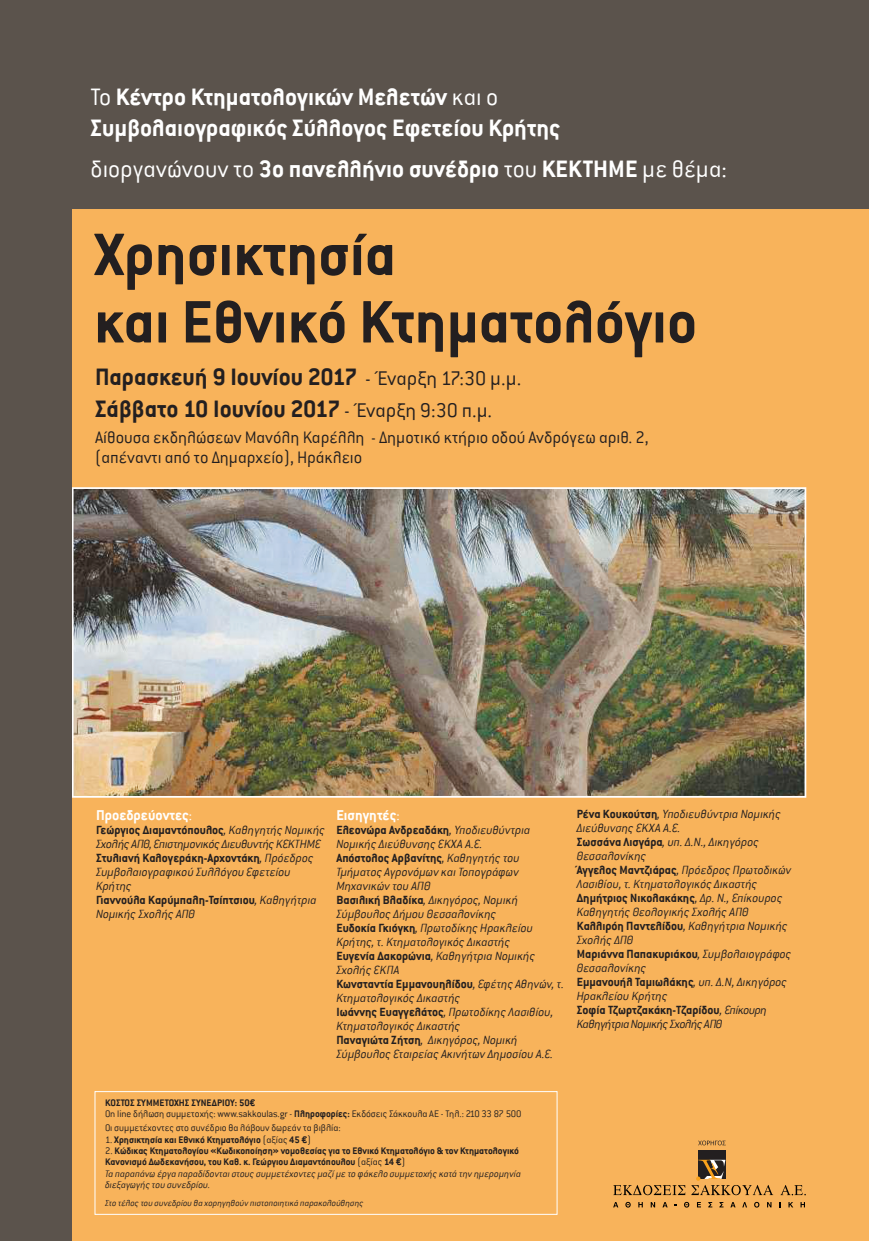
<style>
.page{position:relative;width:869px;height:1241px;background:#fff}
.page>*{position:absolute;margin:0;border:0;box-sizing:border-box;transform-origin:0 0}
.t1{font:700 65.62px "Conduit ITC Hel";color:#231f20}
.t2{font:700 26.25px "Conduit ITC Hel";color:#fff}
.t3{font:700 26.25px "Conduit ITC Hel";color:#231f20}
.t4{font:300 18.38px "Conduit ITC Hel";color:#231f20}
.t5{font:700 15.75px "Conduit ITC Hel";color:#fff}
.t6{font:italic 300 13.12px/14px "Conduit ITC Hel";color:#231f20}
.t7{font:italic 300 13.12px/14px "Conduit ITC Hel";letter-spacing:-.025em;color:#231f20}
.t8{font:italic 300 13.12px/14px "Conduit ITC Hel";letter-spacing:-.035em;color:#231f20}
.t9{font:700 13.12px/14px "Conduit ITC Hel";color:#231f20}
.t10{font:700 10.5px/11.4px "Conduit ITC Hel";color:#231f20}
.t11{font:300 10.5px "Conduit ITC Hel";color:#231f20}
.t12{font:italic 300 10.5px/11.4px "Conduit ITC Hel";color:#231f20}
.t13{font:italic 300 9.62px "Conduit ITC Hel";color:#231f20}
.s1{font-weight:300}
.s2{font-weight:300;font-size:21.88px}
.s3{font-weight:700;font-style:normal}
.s4{font-weight:300;font-style:italic}
.s5{font-weight:700}
</style>
<div class="page">
<div style="left:0;top:0;width:868px;height:1240px;background:#f8b35b"></div>
<img style="left:75px;top:490px;width:727px;height:304px">
<div style="left:72px;top:487px;width:733px;height:310px;border:2px solid #fff"></div>
<div style="left:0;top:0;width:868px;height:208px;background:#5b534c"></div>
<div style="left:0;top:0;width:71px;height:1240px;background:#5b534c"></div>
<svg style="left:613px;top:1185px;width:72px;height:9px"></svg>
<svg style="left:780px;top:1185px;width:25px;height:10px"></svg>
<svg style="left:613px;top:1202px;width:5px;height:5px"></svg>
<svg style="left:625px;top:1201px;width:5px;height:6px"></svg>
<svg style="left:638px;top:1202px;width:4px;height:5px"></svg>
<svg style="left:650px;top:1202px;width:4px;height:5px"></svg>
<svg style="left:662px;top:1202px;width:5px;height:5px"></svg>
<svg style="left:684px;top:1201px;width:5px;height:6px"></svg>
<svg style="left:697px;top:1202px;width:3px;height:5px"></svg>
<svg style="left:708px;top:1202px;width:4px;height:5px"></svg>
<svg style="left:719px;top:1202px;width:4px;height:5px"></svg>
<svg style="left:730px;top:1202px;width:5px;height:5px"></svg>
<svg style="left:742px;top:1202px;width:4px;height:5px"></svg>
<svg style="left:754px;top:1201px;width:5px;height:6px"></svg>
<svg style="left:767px;top:1202px;width:4px;height:5px"></svg>
<svg style="left:788px;top:1202px;width:4px;height:5px"></svg>
<svg style="left:800px;top:1202px;width:4px;height:5px"></svg>
<div style="left:697px;top:1150px;width:28px;height:28px;background:#231f20"></div>
<svg style="left:691px;top:1159px;width:81px;height:35px"></svg>
<svg style="left:698px;top:1140px;width:27px;height:5px"></svg>
<div style="left:94px;top:1090px;width:463px;height:124px;border:1px solid #fff"></div>
<p class="t2" style="left:91px;top:82px;width:409px"><span class="s1">Το</span> Κέντρο Κτηματολογικών Μελετών <span class="s1">και ο</span></p>
<p class="t2" style="left:91px;top:114px;width:471px">Συμβολαιογραφικός Σύλλογος Εφετείου Κρήτης</p>
<p class="t2" style="left:91px;top:155px;width:637px"><span class="s1">διοργανώνουν το</span> 3ο πανελλήνιο συνέδριο <span class="s1">του</span> ΚΕΚΤΗΜΕ <span class="s1">με θέμα:</span></p>
<p class="t1" style="left:94px;top:219px;width:303px">Χρησικτησία</p>
<p class="t1" style="left:94px;top:286px;width:604px">και Εθνικό Κτηματολόγιο</p>
<p class="t3" style="left:95px;top:363px;width:427px">Παρασκευή 9 Ιουνίου 2017 <span class="s2">- Έναρξη 17:30 μ.μ.</span></p>
<p class="t3" style="left:95px;top:394px;width:398px">Σάββατο 10 Ιουνίου 2017 <span class="s2">- Έναρξη 9:30 π.μ.</span></p>
<p class="t4" style="left:95px;top:428px;width:555px">Αίθουσα εκδηλώσεων Μανόλη Καρέλλη - Δημοτικό κτήριο οδού Ανδρόγεω αριθ. 2,</p>
<p class="t4" style="left:95px;top:448px;width:268px">(απέναντι από το Δημαρχείο), Ηράκλειο</p>
<p class="t5" style="left:96px;top:806px;width:98px">Προεδρεύοντες<span class="s1">:</span></p>
<p class="t7" style="left:96px;top:823px;width:230px"><span class="s3">Γεώργιος Διαμαντόπουλος</span>, Καθηγητής Νομικής Σχολής ΑΠΘ, Επιστημονικός Διευθυντής ΚΕΚΤΗΜΕ <span class="s3">Στυλιανή Καλογεράκη-Αρχοντάκη</span>, Πρόεδρος Συμβολαιογραφικού Συλλόγου Εφετείου Κρήτης</p>
<p class="t9" style="left:96px;top:892px;width:222px">Γιαννούλα Καρύμπαλη-Τσίπτσιου<span class="s4">, Καθηγήτρια<br>Νομικής Σχολής ΑΠΘ</span></p>
<p class="t5" style="left:336px;top:806px;width:65px">Εισηγητές<span class="s1">:</span></p>
<p class="t6" style="left:336px;top:823px;width:195px"><span class="s3">Ελεονώρα Ανδρεαδάκη</span>, Υποδιευθύντρια<br>Νομικής Διεύθυνσης ΕΚΧΑ Α.Ε.</p>
<p class="t6" style="left:336px;top:851px;width:185px;text-align:justify"><span class="s3">Απόστολος Αρβανίτης</span>, Καθηγητής του Τμήματος Αγρονόμων και Τοπογράφων Μηχανικών του ΑΠΘ</p>
<p class="t6" style="left:336px;top:893px;width:183px"><span class="s3">Βασιλική Βλαδίκα</span>, Δικηγόρος, Νομική<br>Σύμβουλος Δήμου Θεσσαλονίκης</p>
<p class="t6" style="left:336px;top:921px;width:198px"><span class="s3">Ευδοκία Γκιόγκη</span>, Πρωτοδίκης Ηρακλείου<br>Κρήτης, τ. Κτηματολογικός Δικαστής</p>
<p class="t6" style="left:336px;top:949px;width:200px"><span class="s3">Ευγενία Δακορώνια</span>, Καθηγήτρια Νομικής<br>Σχολής ΕΚΠΑ</p>
<p class="t6" style="left:336px;top:977px;width:229px"><span class="s3">Κωνσταντία Εμμανουηλίδου</span>, Εφέτης Αθηνών, τ.<br>Κτηματολογικός Δικαστής</p>
<p class="t6" style="left:336px;top:1005px;width:218px"><span class="s3">Ιωάννης Ευαγγελάτος</span>, Πρωτοδίκης Λασιθίου,<br>Κτηματολογικός Δικαστής</p>
<p class="t6" style="left:336px;top:1033px;width:218px"><span class="s3">Παναγιώτα Ζήτση</span>, Δικηγόρος, Νομική<br>Σύμβουλος Εταιρείας Ακινήτων Δημοσίου Α.Ε.</p>
<p class="t6" style="left:576px;top:807px;width:205px"><span class="s3">Ρένα Κουκούτση</span>, Υποδιευθύντρια Νομικής<br>Διεύθυνσης ΕΚΧΑ Α.Ε.</p>
<p class="t6" style="left:576px;top:835px;width:183px"><span class="s3">Σωσσάνα Λισγάρα</span>, υπ. Δ.Ν., Δικηγόρος<br>Θεσσαλονίκης</p>
<p class="t6" style="left:576px;top:863px;width:216px"><span class="s3">Άγγελος Μαντζιάρας</span>, Πρόεδρος Πρωτοδικών<br>Λασιθίου, τ. Κτηματολογικός Δικαστής</p>
<p class="t6" style="left:576px;top:891px;width:207px"><span class="s3">Δημήτριος Νικολακάκης</span>, Δρ. Ν., Επίκουρος<br>Καθηγητής Θεολογικής Σχολής ΑΠΘ</p>
<p class="t6" style="left:576px;top:919px;width:212px"><span class="s3">Καλλιρόη Παντελίδου</span>, Καθηγήτρια Νομικής<br>Σχολής ΔΠΘ</p>
<p class="t6" style="left:576px;top:947px;width:216px"><span class="s3">Μαριάννα Παπακυριάκου</span>, Συμβολαιογράφος<br>Θεσσαλονίκης</p>
<p class="t6" style="left:576px;top:975px;width:212px"><span class="s3">Εμμανουήλ Ταμιωλάκης</span>, υπ. Δ.Ν, Δικηγόρος<br>Ηρακλείου Κρήτης</p>
<p class="t8" style="left:576px;top:1003px;width:192px"><span class="s3">Σοφία Τζωρτζακάκη-Τζαρίδου</span>, Επίκουρη<br>Καθηγήτρια Νομικής Σχολής ΑΠΘ</p>
<p class="t10" style="left:105px;top:1096px;width:152px">ΚΟΣΤΟΣ ΣΥΜΜΕΤΟΧΗΣ ΣΥΝΕΔΡΙΟΥ: 50œ</p>
<p class="t11" style="left:105px;top:1108px;width:418px">On line δήλωση συμμετοχής: www.sakkoulas.gr - <span class="s5">Πληροφορίες:</span> Εκδόσεις Σάκκουλα ΑΕ - Τηλ.: 210 33 87 500</p>
<p class="t11" style="left:105px;top:1122px;width:237px">Οι συμμετέχοντες στο συνέδριο θα λάβουν δωρεάν τα βιβλία:</p>
<p class="t10" style="left:105px;top:1133px;width:207px"><span class="s1">1.</span> Χρησικτησία και Εθνικό Κτηματολόγιο <span class="s1">(αξίας</span> 45 œ<span class="s1">)</span></p>
<p class="t10" style="left:105px;top:1144px;width:415px"><span class="s1">2.</span> Κώδικας Κτηματολογίου ÇΚωδικοποίησηÈ νομοθεσίας για το Εθνικό Κτηματολόγιο &amp; τον Κτηματολογικό<br>Κανονισμό Δωδεκανήσου, του Καθ. κ. Γεώργιου Διαμαντόπουλου <span class="s1">(αξίας</span> 14 œ<span class="s1">)</span></p>
<p class="t12" style="left:105px;top:1167px;width:417px">Τα παραπάνω έργα παραδίδονται στους συμμετέχοντες μαζί με το φάκελο συμμετοχής κατά την ημερομηνία διεξαγωγής του συνεδρίου.</p>
<p class="t13" style="left:105px;top:1197px;width:260px">Στο τέλος του συνεδρίου θα χορηγηθούν πιστοποιητικά παρακολούθησης</p>
</div>
